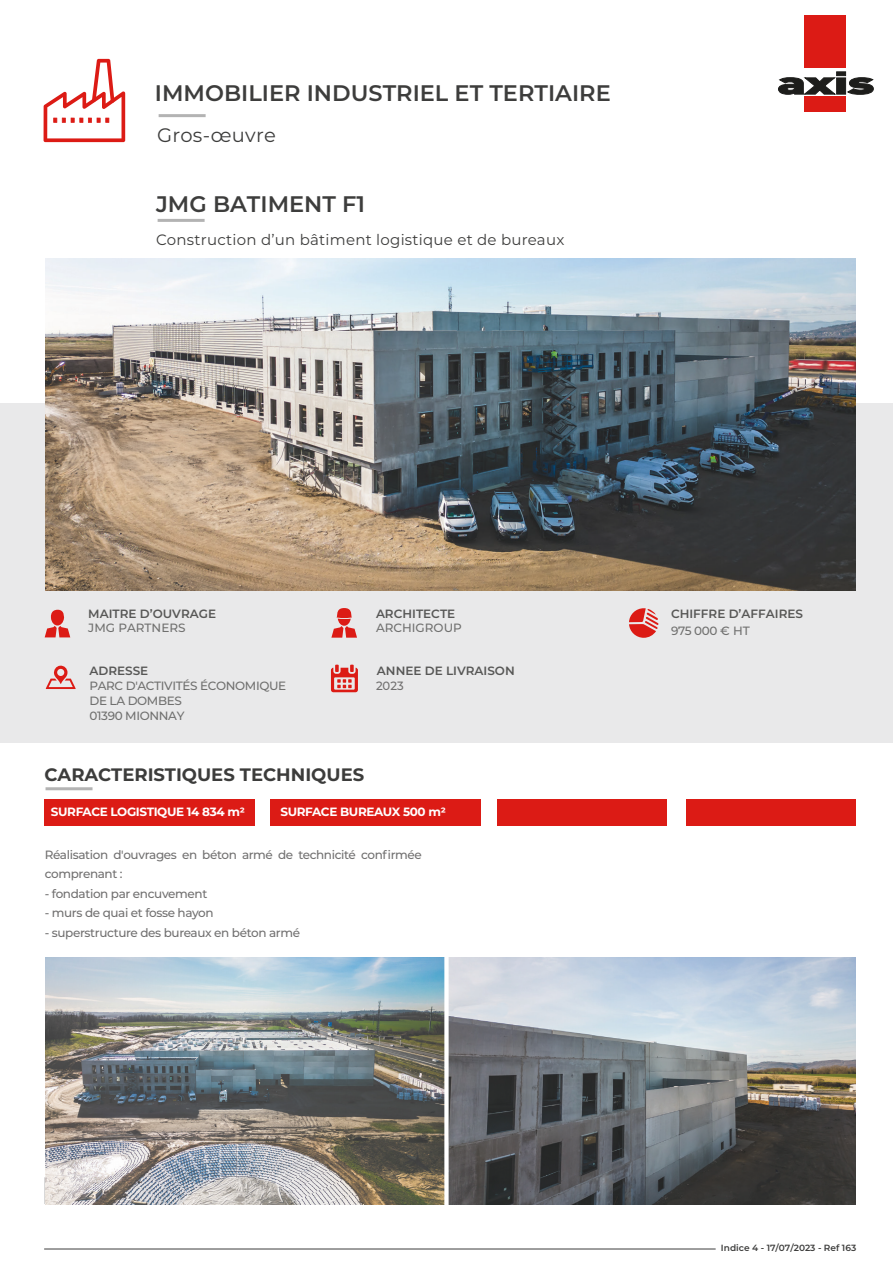
<style>
.page{position:relative;width:893px;height:1263px;background:#fff}
.page>*{position:absolute;margin:0;border:0;box-sizing:border-box;transform-origin:0 0}
.t1{font:600 22.5px "Montserrat";color:#3d3d3c}
.t2{font:19.5px "Montserrat";letter-spacing:.015em;color:#3d3d3c}
.t3{font:700 18px "Montserrat";color:#3c3c3b}
.t4{font:15px "Montserrat";letter-spacing:.015em;color:#3d3d3c}
.t5{font:500 12px/19.5px "Montserrat";letter-spacing:-.03em;color:#717070}
.t6{font:600 12px "Montserrat";color:#575756}
.t7{font:500 12px/15px "Montserrat";letter-spacing:-.03em;color:#70706f}
.t8{font:700 12px "Montserrat";letter-spacing:-.03em;color:#fff}
.t9{font:500 12px "Montserrat";color:#70706f}
.t10{font:600 9px "Montserrat";color:#3d3d3c}
</style>
<div class="page">
<div style="left:0;top:403px;width:893px;height:339px;background:#e9e9ea"></div>
<div style="left:804px;top:97px;width:42px;height:15px;background:#dc1b15"></div>
<div style="left:804px;top:16px;width:42px;height:52px;background:#dc1b15"></div>
<svg style="left:778px;top:72px;width:95px;height:22px"></svg>
<hr style="left:44px;top:1248px;width:672px;height:1px;background:#3e3e3d">
<hr style="left:159px;top:114px;width:47px;height:3px;background:#b3b3b3">
<hr style="left:158px;top:219px;width:47px;height:3px;background:#b3b3b3">
<hr style="left:46px;top:787px;width:47px;height:3px;background:#b3b3b3">
<svg style="left:46px;top:665px;width:30px;height:24px"></svg>
<svg style="left:45px;top:610px;width:25px;height:27px"></svg>
<svg style="left:331px;top:608px;width:26px;height:30px"></svg>
<svg style="left:629px;top:608px;width:29px;height:30px"></svg>
<svg style="left:331px;top:665px;width:27px;height:27px"></svg>
<img style="left:46px;top:258px;width:810px;height:332px">
<svg style="left:44px;top:59px;width:81px;height:83px"></svg>
<div style="left:45px;top:799px;width:210px;height:26px;background:#dc1b15"></div>
<div style="left:271px;top:799px;width:210px;height:26px;background:#dc1b15"></div>
<div style="left:497px;top:799px;width:169px;height:26px;background:#dc1b15"></div>
<div style="left:686px;top:799px;width:170px;height:26px;background:#dc1b15"></div>
<img style="left:46px;top:957px;width:398px;height:248px">
<img style="left:449px;top:957px;width:407px;height:248px">
<h1 class="t1" style="left:155px;top:77px;width:457px">IMMOBILIER INDUSTRIEL ET TERTIAIRE</h1>
<h2 class="t2" style="left:157px;top:121px;width:120px">Gros-œuvre</h2>
<h1 class="t1" style="left:156px;top:188px;width:211px">JMG BATIMENT F1</h1>
<p class="t4" style="left:156px;top:229px;width:410px">Construction d’un bâtiment logistique et de bureaux</p>
<p class="t6" style="left:88px;top:605px;width:129px">MAITRE D’OUVRAGE</p>
<p class="t9" style="left:88px;top:620px;width:99px">JMG PARTNERS</p>
<p class="t6" style="left:90px;top:662px;width:60px">ADRESSE</p>
<p class="t7" style="left:90px;top:678px;width:198px">PARC D'ACTIVITÉS ÉCONOMIQUE<br>DE LA DOMBES<br>01390 MIONNAY</p>
<p class="t6" style="left:376px;top:605px;width:81px">ARCHITECTE</p>
<p class="t9" style="left:376px;top:620px;width:87px">ARCHIGROUP</p>
<p class="t6" style="left:377px;top:662px;width:139px">ANNEE DE LIVRAISON</p>
<p class="t5" style="left:376px;top:675px;width:29px">2023</p>
<h3 class="t3" style="left:45px;top:761px;width:321px">CARACTERISTIQUES TECHNIQUES</h3>
<p class="t8" style="left:51px;top:803px;width:195px">SURFACE LOGISTIQUE 14 834 m2</p>
<p class="t8" style="left:280px;top:803px;width:167px">SURFACE BUREAUX 500 m2</p>
<p class="t5" style="left:45px;top:844px;width:379px">Réalisation d'ouvrages en béton armé de technicité confirmée comprenant :</p>
<p class="t5" style="left:45px;top:883px;width:164px">- fondation par encuvement</p>
<p class="t5" style="left:45px;top:903px;width:170px">- murs de quai et fosse hayon</p>
<p class="t5" style="left:45px;top:922px;width:257px">- superstructure des bureaux en béton armé</p>
<p class="t6" style="left:671px;top:606px;width:133px">CHIFFRE D’AFFAIRES</p>
<p class="t7" style="left:671px;top:622px;width:80px">975 000 € HT</p>
<p class="t10" style="left:721px;top:1242px;width:137px">Indice 4 - 17/07/2023 - Ref 163</p>
</div>
